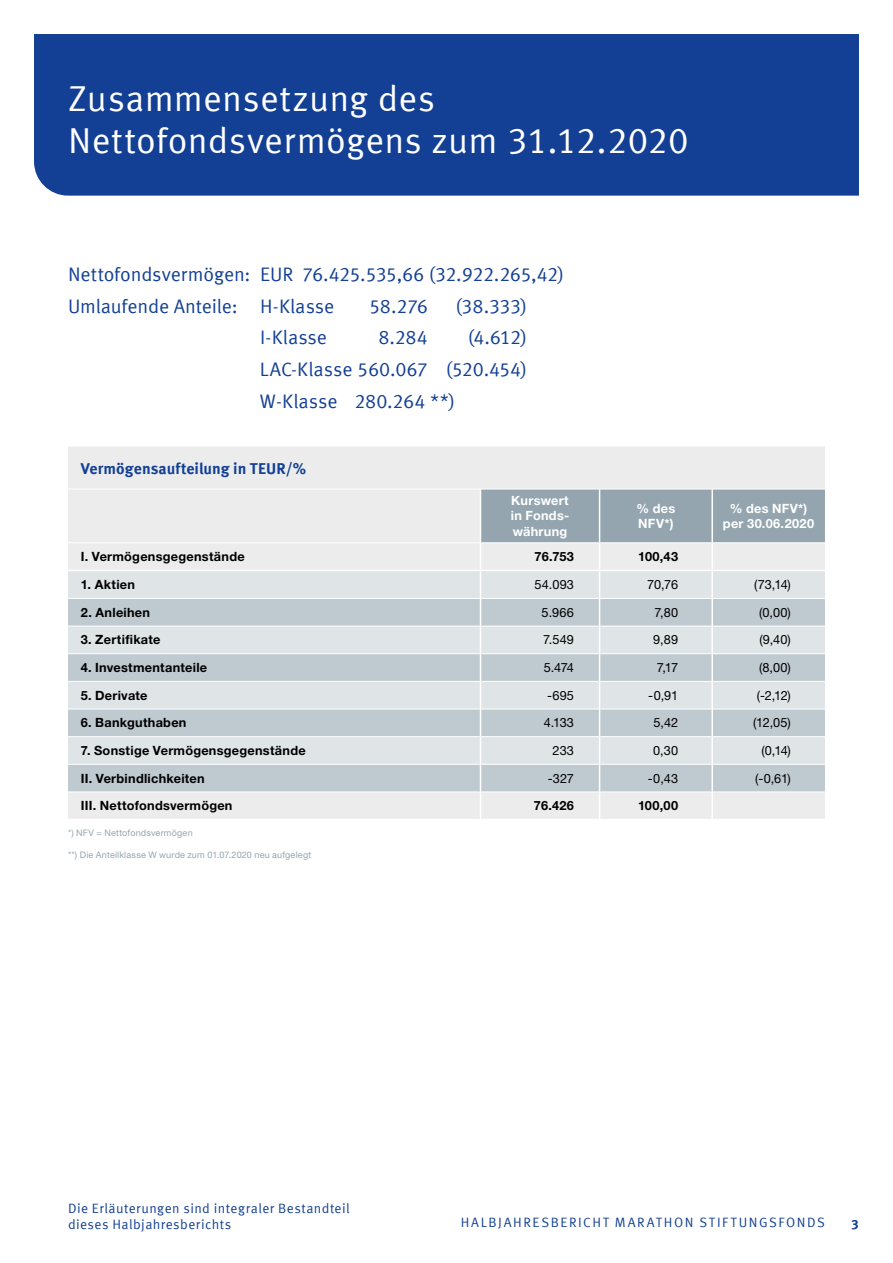
<style>
.page{position:relative;width:893px;height:1263px;background:#fff}
.page>*{position:absolute;margin:0;border:0;box-sizing:border-box;transform-origin:0 0}
.t1{font:36px/42.5px "Meta Offc Pro Norm";letter-spacing:.005em;color:#fff}
.t2{font:19.5px/32px "Meta Offc Pro Norm";letter-spacing:-.01em;color:#134094}
.t3{font:700 15.75px "Meta Offc Pro";color:#134094}
.t4{font:13.5px/16.2px "Meta Offc Pro Norm";letter-spacing:.035em;color:#134094}
.t5{font:13.5px "Meta Offc Pro Norm";letter-spacing:.12em;color:#134094}
.t6{font:700 13.5px "Meta Offc Pro";color:#134094}
.t7{font:700 12.75px "Helvetica Neue LTW1 G";letter-spacing:.02em;color:#000}
.t8{font:12.75px "Helvetica Neue LTW1 G";letter-spacing:.01em;color:#000}
.t9{font:700 12.75px/15.9px "Helvetica Neue LTW1 G";letter-spacing:.025em;color:#fff;text-align:justify}
.t10{font:9px "Helvetica Neue LTW1 G";letter-spacing:.025em;color:#94a5b0}
</style>
<div class="page">
<div style="left:34px;top:34px;width:825px;height:162px;background:#134094"></div>
<div style="left:68px;top:447px;width:757px;height:42px;background:#ececed"></div>
<svg style="left:68px;top:489px;width:757px;height:330px;background:#d3d9dd"></svg>
<hr style="left:711px;top:489px;width:2px;height:54px;background:#fff">
<hr style="left:711px;top:543px;width:2px;height:27px;background:#fff">
<hr style="left:711px;top:571px;width:2px;height:27px;background:#fff">
<hr style="left:711px;top:598px;width:2px;height:28px;background:#fff">
<hr style="left:711px;top:626px;width:2px;height:28px;background:#fff">
<hr style="left:711px;top:654px;width:2px;height:27px;background:#fff">
<hr style="left:711px;top:681px;width:2px;height:28px;background:#fff">
<hr style="left:711px;top:709px;width:2px;height:28px;background:#fff">
<hr style="left:711px;top:737px;width:2px;height:27px;background:#fff">
<hr style="left:711px;top:764px;width:2px;height:28px;background:#fff">
<hr style="left:711px;top:792px;width:2px;height:27px;background:#fff">
<hr style="left:480px;top:570px;width:120px;height:1px;background:#fff">
<hr style="left:600px;top:570px;width:112px;height:1px;background:#fff">
<h1 class="t1" style="left:68px;top:75px;width:622px">Zusammensetzung des<br>Nettofondsvermögens zum 31.12.2020</h1>
<h2 class="t2" style="left:68px;top:257px;width:497px">Nettofondsvermögen: EU R 76.425.535,66 (32.922.265,42)<br>U mlaufende Anteile: H-Klasse</h2>
<h2 class="t2" style="left:369px;top:289px;width:60px">58.276</h2>
<h2 class="t2" style="left:455px;top:289px;width:73px">(38.333)</h2>
<h2 class="t2" style="left:260px;top:320px;width:268px;text-align:justify;text-indent:208px">(4.612)<br>LAC-Klasse 560.067 (520.454)<br>W-Klasse 280.264 **)</h2>
<h2 class="t2" style="left:260px;top:320px;width:69px">I-Klasse</h2>
<h2 class="t2" style="left:378px;top:320px;width:51px">8.284</h2>
<p class="t3" style="left:81px;top:456px;width:227px">Vermögensaufteilung in TEUR/%</p>
<p class="t9" style="left:511px;top:492px;width:60px">Kurswert in Fonds&shy;währung</p>
<p class="t9" style="left:636px;top:500px;width:40px">% des<br>NFV*)</p>
<p class="t9" style="left:723px;top:500px;width:93px;text-align:center">% des NFV*) per 30.06.2020</p>
<p class="t7" style="left:81px;top:549px;width:165px">I. Vermögensgegenstände</p>
<p class="t7" style="left:535px;top:549px;width:41px">76.753</p>
<p class="t7" style="left:638px;top:549px;width:42px">100,43</p>
<p class="t7" style="left:81px;top:577px;width:56px">1. Aktien</p>
<p class="t8" style="left:535px;top:577px;width:41px">54.093</p>
<p class="t8" style="left:647px;top:577px;width:33px">70,76</p>
<p class="t8" style="left:754px;top:577px;width:38px">(73,14)</p>
<p class="t7" style="left:81px;top:604px;width:71px">2. Anleihen</p>
<p class="t8" style="left:542px;top:604px;width:34px">5.966</p>
<p class="t8" style="left:654px;top:604px;width:25px">7,80</p>
<p class="t8" style="left:759px;top:604px;width:33px">(0,00)</p>
<p class="t7" style="left:81px;top:632px;width:81px">3. Zertifikate</p>
<p class="t8" style="left:543px;top:632px;width:32px">7.549</p>
<p class="t8" style="left:653px;top:632px;width:26px">9,89</p>
<p class="t8" style="left:759px;top:632px;width:33px">(9,40)</p>
<p class="t7" style="left:81px;top:660px;width:128px">4. Investmentanteile</p>
<p class="t8" style="left:544px;top:660px;width:32px">5.474</p>
<p class="t8" style="left:657px;top:660px;width:23px">7,17</p>
<p class="t8" style="left:759px;top:660px;width:33px">(8,00)</p>
<p class="t7" style="left:81px;top:687px;width:68px">5. Derivate</p>
<p class="t8" style="left:547px;top:687px;width:29px">-695</p>
<p class="t8" style="left:648px;top:687px;width:31px">-0,91</p>
<p class="t8" style="left:757px;top:687px;width:36px">(-2,12)</p>
<p class="t7" style="left:81px;top:715px;width:107px">6. Bankguthaben</p>
<p class="t8" style="left:544px;top:715px;width:32px">4.133</p>
<p class="t8" style="left:653px;top:715px;width:26px">5,42</p>
<p class="t8" style="left:753px;top:715px;width:39px">(12,05)</p>
<p class="t7" style="left:81px;top:743px;width:226px">7. Sonstige Vermögensgegenstände</p>
<p class="t8" style="left:553px;top:743px;width:23px">233</p>
<p class="t8" style="left:653px;top:743px;width:27px">0,30</p>
<p class="t8" style="left:761px;top:743px;width:31px">(0,14)</p>
<p class="t7" style="left:81px;top:770px;width:125px">II. Verbindlichkeiten</p>
<p class="t8" style="left:548px;top:770px;width:28px">-327</p>
<p class="t8" style="left:648px;top:770px;width:32px">-0,43</p>
<p class="t8" style="left:755px;top:770px;width:37px">(-0,61)</p>
<p class="t7" style="left:81px;top:798px;width:153px">III. Nettofondsvermögen</p>
<p class="t7" style="left:534px;top:798px;width:42px">76.426</p>
<p class="t7" style="left:638px;top:798px;width:42px">100,00</p>
<p class="t10" style="left:68px;top:827px;width:126px">*) NFV = Nettofondsvermögen</p>
<p class="t10" style="left:68px;top:849px;width:245px">**) Die Anteilklasse W wurde zum 01.07.2020 neu aufgelegt</p>
<p class="t4" style="left:68px;top:1199px;width:283px">Die Erläuterungen sind integraler Bestandteil dieses Halbjahresberichts</p>
<p class="t5" style="left:461px;top:1211px;width:178px">HALBJAHRESBERICHT Marathon</p>
<p class="t4" style="left:699px;top:1213px;width:18px">Stift</p>
<p class="t4" style="left:739px;top:1213px;width:21px">ungsfonds</p>
<p class="t6" style="left:851px;top:1214px;width:9px">3</p>
</div>
